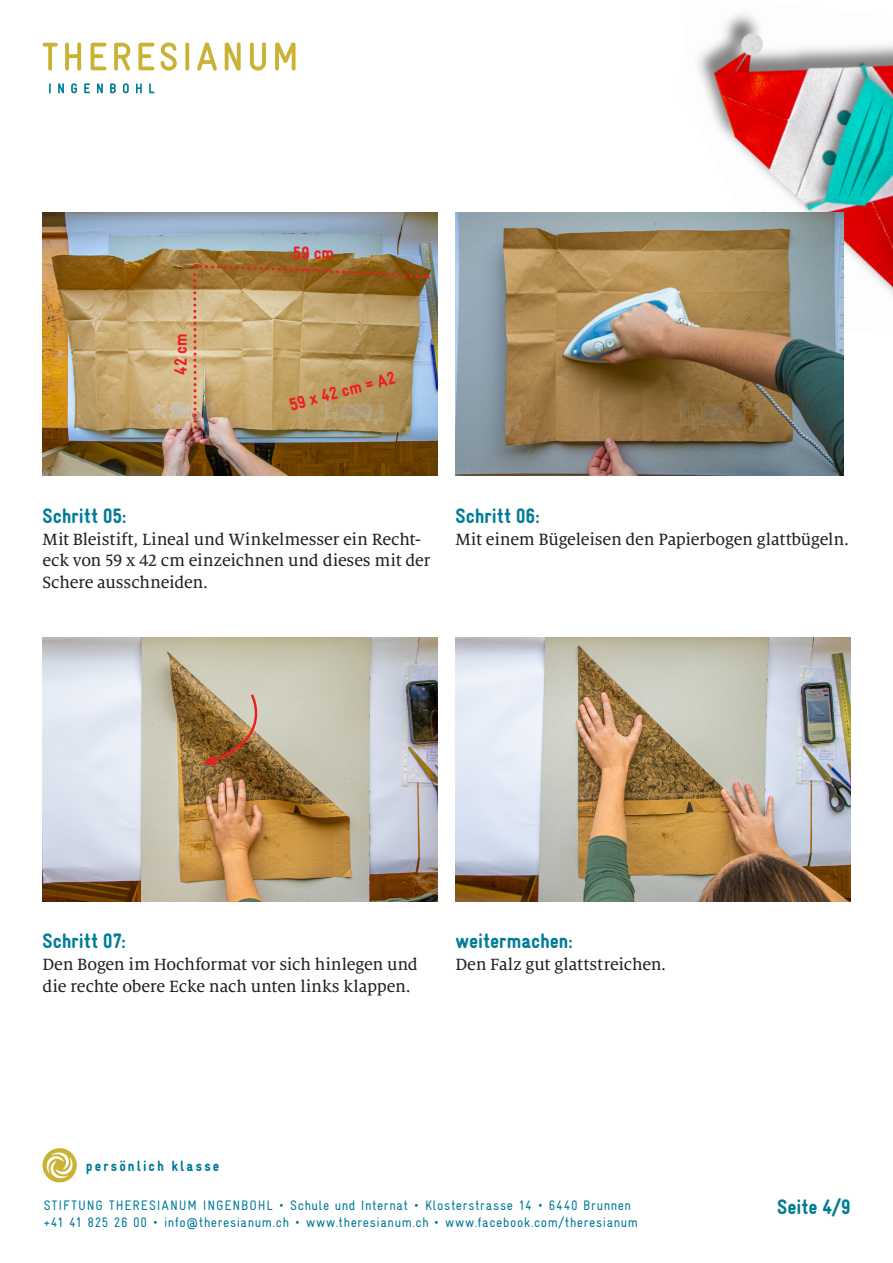
<style>
.page{position:relative;width:893px;height:1263px;background:#fff}
.page>*{position:absolute;margin:0;border:0;box-sizing:border-box;transform-origin:0 0}
.t1{font:900 21px "Gravur Condensed Pro";letter-spacing:.005em;color:#007c97}
.t2{font:18px/21.6px "Milo Serif Pro Text";letter-spacing:-.01em;color:#231f20}
.t3{font:900 18px "Gravur Condensed Pro";color:#ee1d23}
.t4{font:900 15px "Gravur Condensed Pro";letter-spacing:.14em;color:#007a9a}
.t5{font:13.8px/17.2px "Gravur Condensed Pro";letter-spacing:.045em;color:#007a9a}
</style>
<div class="page">
<svg style="left:43px;top:43px;width:15px;height:28px"></svg>
<svg style="left:65px;top:43px;width:16px;height:28px"></svg>
<svg style="left:91px;top:43px;width:16px;height:27px"></svg>
<svg style="left:114px;top:43px;width:16px;height:28px"></svg>
<svg style="left:138px;top:43px;width:16px;height:27px"></svg>
<svg style="left:161px;top:43px;width:16px;height:28px"></svg>
<svg style="left:185px;top:43px;width:4px;height:28px"></svg>
<svg style="left:197px;top:43px;width:20px;height:28px"></svg>
<svg style="left:225px;top:43px;width:16px;height:28px"></svg>
<svg style="left:250px;top:43px;width:16px;height:28px"></svg>
<svg style="left:275px;top:43px;width:21px;height:28px"></svg>
<svg style="left:49px;top:83px;width:2px;height:10px"></svg>
<svg style="left:58px;top:83px;width:6px;height:10px"></svg>
<svg style="left:71px;top:83px;width:6px;height:10px"></svg>
<svg style="left:84px;top:83px;width:6px;height:10px"></svg>
<svg style="left:97px;top:83px;width:6px;height:10px"></svg>
<svg style="left:110px;top:83px;width:6px;height:10px"></svg>
<svg style="left:123px;top:83px;width:6px;height:10px"></svg>
<svg style="left:136px;top:83px;width:6px;height:10px"></svg>
<svg style="left:149px;top:83px;width:5px;height:10px"></svg>
<svg style="left:43px;top:1148px;width:34px;height:34px"></svg>
<img style="left:678px;top:13px;width:215px;height:322px">
<img style="left:43px;top:213px;width:394px;height:263px">
<img style="left:455px;top:213px;width:388px;height:263px">
<img style="left:43px;top:638px;width:394px;height:263px">
<img style="left:455px;top:638px;width:395px;height:263px">
<svg style="left:200px;top:692px;width:62px;height:74px;background:#a07a51"></svg>
<svg style="left:192px;top:263px;width:236px;height:166px;background:#b69866"></svg>
<p class="t3" style="left:171px;top:375px;width:43px;rotate:-90deg">42 cm</p>
<p class="t3" style="left:293px;top:242px;width:42px">59 cm</p>
<p class="t3" style="left:287px;top:395px;width:110px;rotate:-15deg">59 x 42 cm = A2</p>
<p class="t1" style="left:43px;top:504px;width:86px">Schritt 05:</p>
<p class="t2" style="left:43px;top:528px;width:389px">Mit Bleistift, Lineal und Winkelmesser ein Recht&shy;eck von 59 x 42 cm einzeichnen und dieses mit der<br>Schere ausschneiden.</p>
<p class="t1" style="left:455px;top:504px;width:86px">Schritt 06:</p>
<p class="t2" style="left:455px;top:528px;width:395px">Mit einem Bügeleisen den Papierbogen glattbügeln.</p>
<p class="t1" style="left:43px;top:929px;width:85px">Schritt 07:</p>
<p class="t2" style="left:43px;top:953px;width:377px">Den Bogen im Hochformat vor sich hinlegen und die rechte obere Ecke nach unten links klappen.</p>
<p class="t1" style="left:455px;top:929px;width:119px">weitermachen:</p>
<p class="t2" style="left:455px;top:953px;width:212px">Den Falz gut glattstreichen.</p>
<p class="t4" style="left:86px;top:1157px;width:135px">persönlich klasse</p>
<p class="t5" style="left:44px;top:1196px;width:596px">STIFTUNG THERESIANUM INGENBOHL • Schule und Internat • Klosterstrasse 14 • 6440 Brunnen +41 41 825 26 00 • info@theresianum.ch • www.theresianum.ch • www.facebook.com/theresianum</p>
<p class="t1" style="left:777px;top:1195px;width:75px">Seite 4/9</p>
</div>
